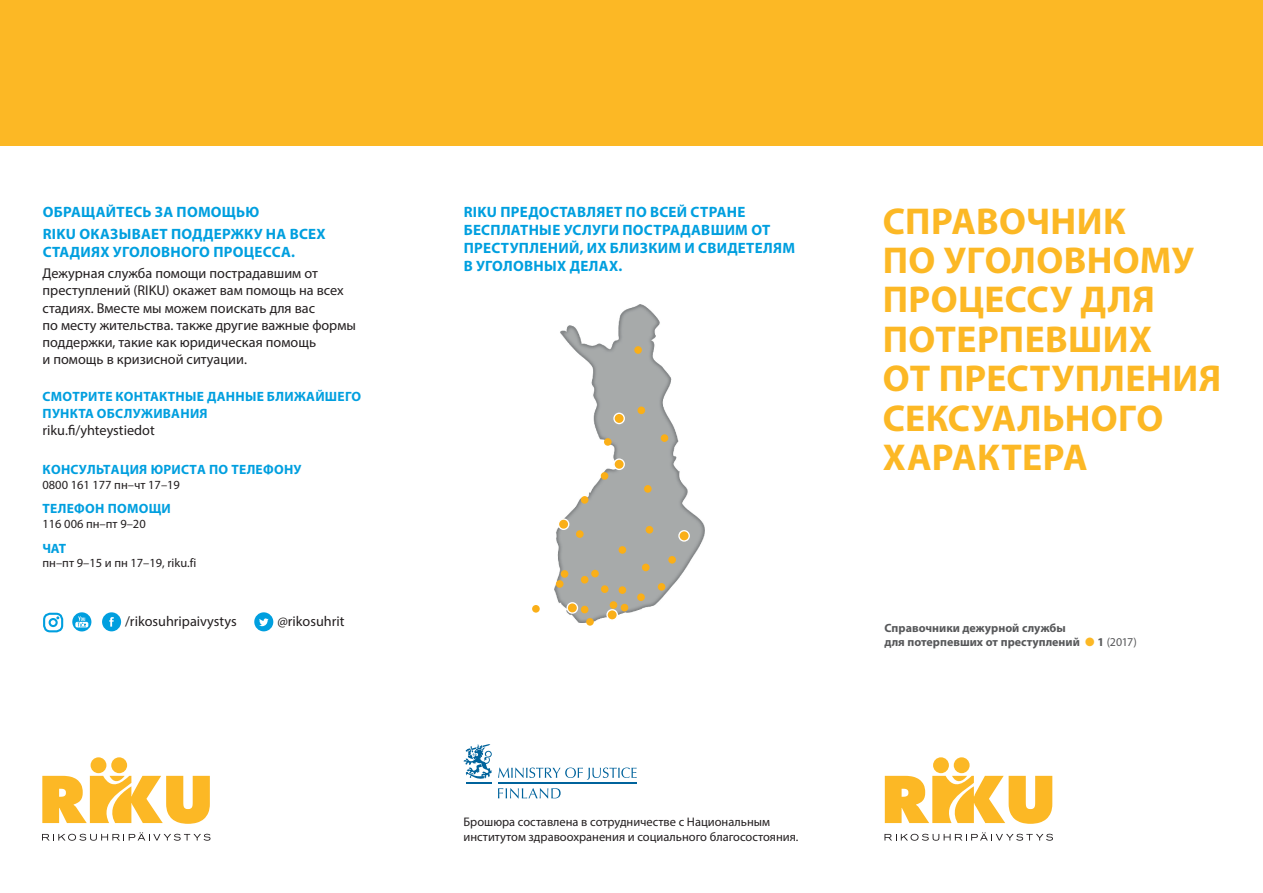
<style>
.page{position:relative;width:1263px;height:893px;background:#fff}
.page>*{position:absolute;margin:0;border:0;box-sizing:border-box;transform-origin:0 0}
.t1{font:700 37.5px/39.3px "Myriad Pro";letter-spacing:.01em;color:#fcb825}
.t2{font:700 15px/18px "Myriad Pro";letter-spacing:.02em;color:#009fdf}
.t3{font:14.25px/17.1px "Myriad Pro";color:#231f20}
.t4{font:700 13.5px/16.4px "Myriad Pro";letter-spacing:.02em;color:#009fdf}
.t5{font:12.45px/15px "Myriad Pro";color:#231f20}
.t6{font:700 12px/14.4px "Myriad Pro";color:#57585a}
.s1{color:#fcb825}
.s2{font-weight:400}
</style>
<div class="page">
<div style="left:0;top:0;width:1263px;height:146px;background:#fcb825"></div>
<svg style="left:885px;top:757px;width:167px;height:67px"></svg>
<svg style="left:884px;top:832px;width:169px;height:9px"></svg>
<div style="left:43px;top:613px;width:20px;height:19px;border:2px solid #009fdf;border-radius:6px"></div>
<div style="left:49px;top:618px;width:9px;height:9px;border:2px solid #009fdf;border-radius:50%"></div>
<svg style="left:72px;top:612px;width:19px;height:19px"></svg>
<svg style="left:75px;top:616px;width:13px;height:11px"></svg>
<div style="left:102px;top:612px;width:19px;height:19px;background:#009fdf;border-radius:50%"></div>
<svg style="left:109px;top:617px;width:5px;height:10px"></svg>
<div style="left:254px;top:612px;width:19px;height:19px;background:#009fdf;border-radius:50%"></div>
<svg style="left:259px;top:618px;width:10px;height:8px"></svg>
<svg style="left:42px;top:757px;width:168px;height:67px"></svg>
<svg style="left:42px;top:832px;width:168px;height:9px"></svg>
<img style="left:554px;top:304px;width:150px;height:318px">
<div style="left:637px;top:593px;width:8px;height:8px;background:#faaf18;border-radius:50%"></div>
<div style="left:619px;top:586px;width:7px;height:8px;background:#faaf18;border-radius:50%"></div>
<div style="left:621px;top:604px;width:7px;height:7px;background:#faaf18;border-radius:50%"></div>
<div style="left:610px;top:601px;width:7px;height:8px;background:#faaf18;border-radius:50%"></div>
<svg style="left:606px;top:609px;width:12px;height:12px"></svg>
<div style="left:586px;top:618px;width:8px;height:8px;background:#faaf18;border-radius:50%"></div>
<div style="left:532px;top:605px;width:8px;height:8px;background:#faaf18;border-radius:50%"></div>
<div style="left:581px;top:606px;width:7px;height:7px;background:#faaf18;border-radius:50%"></div>
<svg style="left:566px;top:602px;width:12px;height:12px"></svg>
<div style="left:556px;top:580px;width:7px;height:8px;background:#faaf18;border-radius:50%"></div>
<div style="left:561px;top:570px;width:7px;height:8px;background:#faaf18;border-radius:50%"></div>
<div style="left:619px;top:546px;width:7px;height:8px;background:#faaf18;border-radius:50%"></div>
<div style="left:591px;top:570px;width:8px;height:7px;background:#faaf18;border-radius:50%"></div>
<div style="left:581px;top:576px;width:7px;height:8px;background:#faaf18;border-radius:50%"></div>
<div style="left:601px;top:585px;width:7px;height:8px;background:#faaf18;border-radius:50%"></div>
<div style="left:646px;top:526px;width:7px;height:8px;background:#faaf18;border-radius:50%"></div>
<svg style="left:678px;top:530px;width:12px;height:12px"></svg>
<div style="left:668px;top:556px;width:8px;height:8px;background:#faaf18;border-radius:50%"></div>
<div style="left:642px;top:564px;width:8px;height:7px;background:#faaf18;border-radius:50%"></div>
<div style="left:658px;top:583px;width:7px;height:8px;background:#faaf18;border-radius:50%"></div>
<div style="left:558px;top:519px;width:11px;height:10px;background:#faaf18;border-radius:50%"></div>
<div style="left:558px;top:518px;width:11px;height:12px;border:1px solid #fff;border-radius:50%"></div>
<div style="left:581px;top:496px;width:7px;height:8px;background:#faaf18;border-radius:50%"></div>
<div style="left:576px;top:530px;width:8px;height:8px;background:#faaf18;border-radius:50%"></div>
<div style="left:601px;top:472px;width:7px;height:8px;background:#faaf18;border-radius:50%"></div>
<div style="left:644px;top:485px;width:8px;height:8px;background:#faaf18;border-radius:50%"></div>
<div style="left:661px;top:434px;width:7px;height:8px;background:#faaf18;border-radius:50%"></div>
<svg style="left:613px;top:458px;width:12px;height:12px"></svg>
<div style="left:604px;top:438px;width:8px;height:8px;background:#faaf18;border-radius:50%"></div>
<div style="left:613px;top:413px;width:12px;height:11px;background:#faaf18;border:1px solid #fff;border-radius:50%"></div>
<div style="left:637px;top:406px;width:8px;height:8px;background:#faaf18;border-radius:50%"></div>
<div style="left:634px;top:346px;width:8px;height:8px;background:#faaf18;border-radius:50%"></div>
<svg style="left:463px;top:744px;width:29px;height:35px"></svg>
<svg style="left:498px;top:767px;width:139px;height:13px"></svg>
<svg style="left:498px;top:788px;width:63px;height:11px"></svg>
<hr style="left:466px;top:782px;width:26px;height:2px;background:#00639c">
<hr style="left:498px;top:782px;width:139px;height:2px;background:#00639c">
<h2 class="t2" style="left:43px;top:200px;width:285px;line-height:22.2px">ОБРАЩАЙТЕСЬ ЗА ПОМОЩЬЮ<br>RIKU ОКАЗЫВАЕТ ПОДДЕРЖКУ НА ВСЕХ</h2>
<h2 class="t2" style="left:43px;top:242px;width:254px">СТАДИЯХ УГОЛОВНОГО ПРОЦЕССА.</h2>
<p class="t3" style="left:43px;top:265px;width:315px">Дежурная служба помощи пострадавшим от преступлений (RIKU) окажет вам помощь на всех стадиях. Вместе мы можем поискать для вас<br>по месту жительства. также другие важные формы поддержки, такие как юридическая помощь<br>и помощь в кризисной ситуации.</p>
<h2 class="t4" style="left:43px;top:388px;width:320px">СМОТРИТЕ КОНТАКТНЫЕ ДАННЫЕ БЛИЖАЙШЕГО<br>ПУНКТА ОБСЛУЖИВАНИЯ</h2>
<p class="t3" style="left:43px;top:421px;width:114px">riku.fi/yhteystiedot</p>
<h2 class="t4" style="left:43px;top:461px;width:260px">КОНСУЛЬТАЦИЯ ЮРИСТА ПО ТЕЛЕФОНУ</h2>
<p class="t5" style="left:43px;top:477px;width:139px">0800 161 177 пн–чт 17–19</p>
<h2 class="t4" style="left:43px;top:500px;width:130px">ТЕЛЕФОН ПОМОЩИ</h2>
<p class="t5" style="left:43px;top:516px;width:105px">116 006 пн–пт 9–20</p>
<h2 class="t4" style="left:43px;top:540px;width:25px">ЧАТ</h2>
<p class="t5" style="left:43px;top:556px;width:155px">пн–пт 9–15 и пн 17–19, riku.fi</p>
<p class="t3" style="left:125px;top:613px;width:113px">/rikosuhripaivystys</p>
<p class="t3" style="left:277px;top:613px;width:69px">@rikosuhrit</p>
<h2 class="t2" style="left:464px;top:203px;width:333px">RIKU ПРЕДОСТАВЛЯЕТ ПО ВСЕЙ СТРАНЕ<br>БЕСПЛАТНЫЕ УСЛУГИ ПОСТРАДАВШИМ ОТ<br>ПРЕСТУПЛЕНИЙ, ИХ БЛИЗКИМ И СВИДЕТЕЛЯМ<br>В УГОЛОВНЫХ ДЕЛАХ.</h2>
<p class="t5" style="left:463px;top:814px;width:336px">Брошюра составлена в сотрудничестве с Национальным институтом здравоохранения и социального благосостояния.</p>
<h1 class="t1" style="left:883px;top:200px;width:340px">СПРАВОЧНИК<br>ПО УГОЛОВНОМУ<br>ПРОЦЕССУ ДЛЯ<br>ПОТЕРПЕВШИХ<br>ОТ ПРЕСТУПЛЕНИЯ<br>СЕКСУАЛЬНОГО<br>ХАРАКТЕРА</h1>
<p class="t6" style="left:884px;top:620px;width:254px">Справочники дежурной службы<br>для потерпевших от преступлений <span class="s1">●</span> 1 <span class="s2">(2017)</span></p>
</div>
